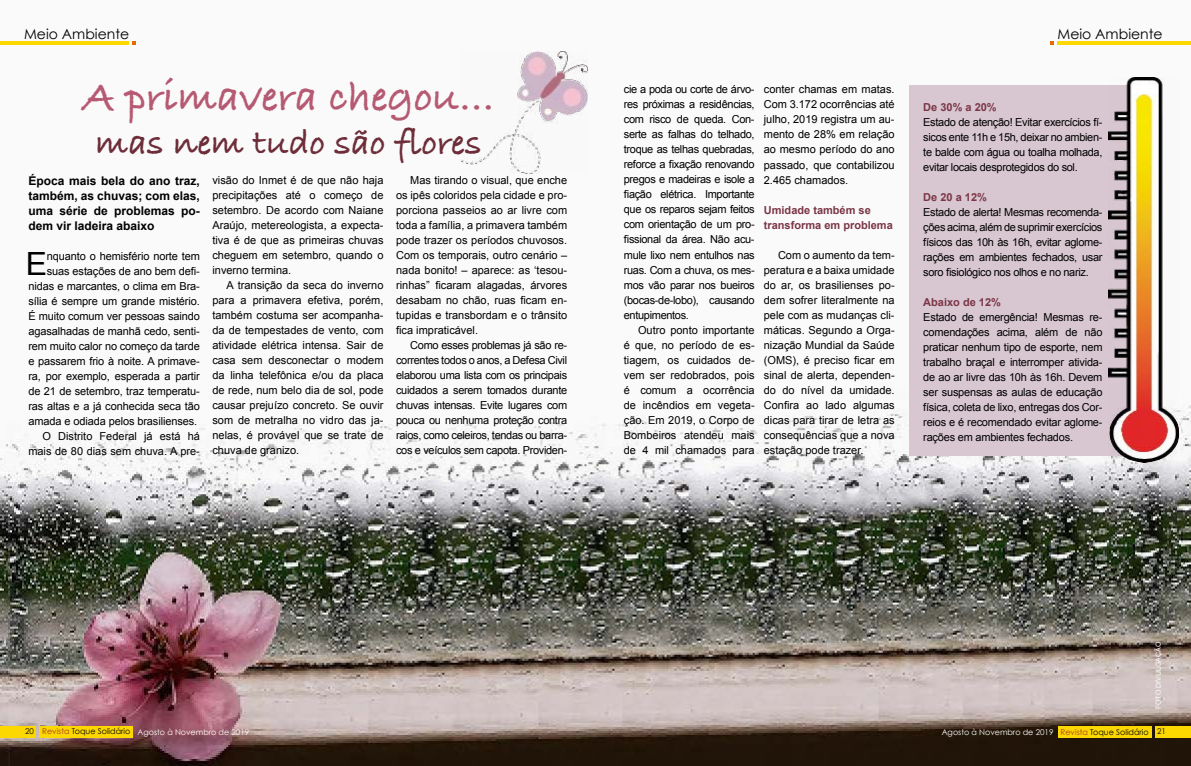
<style>
.page{position:relative;width:1191px;height:766px;background:#fff}
.page>*{position:absolute;margin:0;border:0;box-sizing:border-box;transform-origin:0 0}
.t1{font:700 43.8px "Bradley Hand ITCTT";color:#b65a73}
.t2{font:700 36.5px "Bradley Hand ITCTT";color:#6d2d39}
.t3{font:32px "Arial";color:#000}
.t4{font:14px "Century Gothic";color:#000}
.t5{font:700 12px/15px "Arial";color:#000;text-align:justify}
.t6{font:11px/15px "Arial";letter-spacing:-.01em;color:#000;text-align:justify}
.t7{font:700 11px/15px "Arial";color:#7b3647}
.t8{font:8px "Century Gothic";color:#fff}
.t9{font:8px "Century Gothic";color:#010200}
.t10{font:7px "Arial";color:#fff}
.s1{color:#010200}
.s2{color:#a33c25}
</style>
<div class="page">
<img style="left:0;top:41px;width:1191px;height:724px">
<div style="left:909px;top:85px;width:231px;height:370px;background:#d8c7d0"></div>
<hr style="left:0;top:41px;width:129px;height:3px;background:#fdd700">
<svg style="left:132px;top:41px;width:4px;height:3px"></svg>
<hr style="left:1057px;top:41px;width:134px;height:3px;background:#fdd700">
<div style="left:0;top:726px;width:35px;height:11px;background:#fdd700"></div>
<div style="left:40px;top:726px;width:93px;height:11px;background:#fdd700"></div>
<div style="left:1155px;top:726px;width:36px;height:11px;background:#fdd700"></div>
<div style="left:1057px;top:726px;width:94px;height:11px;background:#fdd700"></div>
<img style="left:1108px;top:77px;width:70px;height:385px">
<img style="left:461px;top:52px;width:126px;height:121px">
<p class="t4" style="left:24px;top:25px;width:107px">Meio Ambiente</p>
<p class="t4" style="left:1057px;top:25px;width:107px">Meio Ambiente</p>
<h1 class="t1" style="left:83px;top:63px;width:413px">A primavera chegou...</h1>
<h2 class="t2" style="left:96px;top:115px;width:387px">mas nem tudo são flores</h2>
<p class="t5" style="left:28px;top:174px;width:173px">Época mais bela do ano traz, também, as chuvas; com elas, uma série de problemas po&shy;dem vir ladeira abaixo</p>
<h3 class="t3" style="left:26px;top:243px;width:23px">E</h3>
<p class="t6" style="left:28px;top:249px;width:173px;text-align:right">nquanto o hemisfério norte tem suas estações de ano bem defi&shy;nidas e marcantes, o clima em Bra&shy;sília é sempre um grande mistério.<br>É muito comum ver pessoas saindo agasalhadas de manhã cedo, senti&shy;rem muito calor no começo da tarde e passarem frio à noite. A primave&shy;ra, por exemplo, esperada a partir de 21 de setembro, traz temperatu&shy;ras altas e a já conhecida seca tão amada e odiada pelos brasilienses.<br>O Distrito Federal já está há mais de 80 dias sem chuva. A pre-</p>
<p class="t6" style="left:212px;top:173px;width:172px">visão do Inmet é de que não haja precipitações até o começo de setembro. De acordo com Naiane Araújo, metereologista, a expecta&shy;tiva é de que as primeiras chuvas cheguem em setembro, quando o inverno termina.</p>
<p class="t6" style="left:212px;top:278px;width:173px;text-indent:14px">A transição da seca do inverno para a primavera efetiva, porém, também costuma ser acompanha&shy;da de tempestades de vento, com atividade elétrica intensa. Sair de casa sem desconectar o modem da linha telefônica e/ou da placa de rede, num belo dia de sol, pode causar prejuízo concreto. Se ouvir som de metralha no vidro das ja&shy;nelas, é provável que se trate de chuva de granizo.</p>
<p class="t6" style="left:396px;top:173px;width:172px;text-indent:14px">Mas tirando o visual, que enche os ipês coloridos pela cidade e pro&shy;porciona passeios ao ar livre com toda a família, a primavera também pode trazer os períodos chuvosos.<br>Com os temporais, outro cenário – nada bonito! – aparece: as ‘tesou&shy;rinhas” ficaram alagadas, árvores desabam no chão, ruas ficam en&shy;tupidas e transbordam e o trânsito fica impraticável.</p>
<p class="t6" style="left:396px;top:338px;width:172px;text-indent:14px">Como esses problemas já são re&shy;correntes todos o anos, a Defesa Civil elaborou uma lista com os principais cuidados a serem tomados durante chuvas intensas. Evite lugares com pouca ou nenhuma proteção contra raios, como celeiros, tendas ou barra&shy;cos e veículos sem capota. Providen-</p>
<p class="t6" style="left:624px;top:82px;width:132px">cie a poda ou corte de árvo&shy;res próximas a residências, com risco de queda. Con&shy;serte as falhas do telhado, troque as telhas quebradas, reforce a fixação renovando pregos e madeiras e isole a fiação elétrica. Importante que os reparos sejam feitos com orientação de um pro&shy;fissional da área. Não acu&shy;mule lixo nem entulhos nas ruas. Com a chuva, os mes&shy;mos vão parar nos bueiros (bocas-de-lobo), causando entupimentos.</p>
<p class="t6" style="left:624px;top:322px;width:132px;text-indent:14px">Outro ponto importante é que, no período de es&shy;tiagem, os cuidados de&shy;vem ser redobrados, pois é comum a ocorrência de incêndios em vegeta&shy;ção. Em 2019, o Corpo de Bombeiros atendeu mais de 4 mil chamados para</p>
<p class="t6" style="left:764px;top:82px;width:132px">conter chamas em matas.<br>Com 3.172 ocorrências até julho, 2019 registra um au&shy;mento de 28% em relação ao mesmo período do ano passado, que contabilizou 2.465 chamados.</p>
<p class="t7" style="left:764px;top:202px;width:130px">Umidade também se transforma em problema</p>
<p class="t6" style="left:764px;top:247px;width:132px;text-indent:14px">Com o aumento da tem&shy;peratura e a baixa umidade do ar, os brasilienses po&shy;dem sofrer literalmente na pele com as mudanças cli&shy;máticas. Segundo a Orga&shy;nização Mundial da Saúde (OMS), é preciso ficar em sinal de alerta, dependen&shy;do do nível da umidade.<br>Confira ao lado algumas dicas para tirar de letra as consequências que a nova estação pode trazer.</p>
<p class="t7" style="left:923px;top:100px;width:75px">De 30% a 20%</p>
<p class="t6" style="left:923px;top:114px;width:181px">Estado de atenção! Evitar exercícios fí&shy;sicos ente 11h e 15h, deixar no ambien&shy;te balde com água ou toalha molhada, evitar locais desprotegidos do sol.</p>
<p class="t7" style="left:923px;top:190px;width:65px">De 20 a 12%</p>
<p class="t6" style="left:923px;top:204px;width:181px">Estado de alerta! Mesmas recomenda&shy;ções acima, além de suprimir exercícios físicos das 10h às 16h, evitar aglome&shy;rações em ambientes fechados, usar soro fisiológico nos olhos e no nariz.</p>
<p class="t7" style="left:923px;top:295px;width:79px">Abaixo de 12%</p>
<p class="t6" style="left:923px;top:309px;width:181px">Estado de emergência! Mesmas re&shy;comendações acima, além de não praticar nenhum tipo de esporte, nem trabalho braçal e interromper ativida&shy;de ao ar livre das 10h às 16h. Devem ser suspensas as aulas de educação física, coleta de lixo, entregas dos Cor&shy;reios e é recomendado evitar aglome&shy;rações em ambientes fechados.</p>
<p class="t10" style="left:1153px;top:709px;width:69px;rotate:-90deg">FOTO DIVULGAÇÃO</p>
<p class="t8" style="left:25px;top:727px;width:226px"><span class="s1">20</span> <span class="s2">Revista</span> <span class="s1">Toque Solidário</span> Agosto à Novembro de 2019</p>
<p class="t8" style="left:941px;top:727px;width:113px">Agosto à Novembro de 2019</p>
<p class="t9" style="left:1060px;top:727px;width:107px"><span class="s2">Revista</span> Toque Solidário 21</p>
</div>
